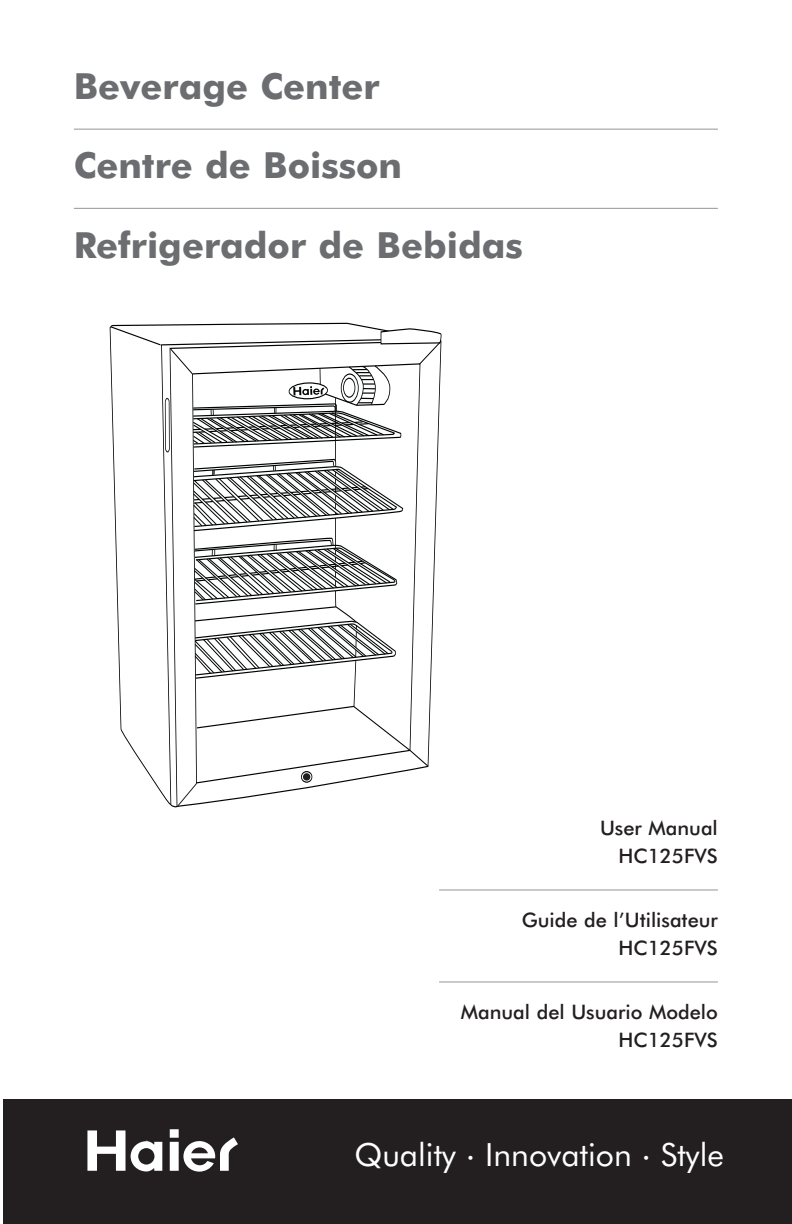
<style>
.page{position:relative;width:792px;height:1224px;background:#fff}
.page>*{position:absolute;margin:0;border:0;box-sizing:border-box;transform-origin:0 0}
.t1{font:700 36px "Futura BT";color:#6c6d70}
.t2{font:32px "Futura BT";color:#fff}
.t3{font:500 20px/28px "Futura BT";color:#231f20;text-align:right}
.s1{font-size:14px}
</style>
<div class="page">
<svg style="left:110px;top:323px;width:260px;height:484px"></svg>
<svg style="left:177px;top:766px;width:252px;height:41px"></svg>
<svg style="left:177px;top:783px;width:20px;height:24px"></svg>
<div style="left:301px;top:772px;width:11px;height:10px;border:1px solid #020404;border-radius:50%"></div>
<div style="left:303px;top:773px;width:7px;height:8px;background:#231f20;border-radius:50%"></div>
<svg style="left:111px;top:327px;width:331px;height:439px"></svg>
<hr style="left:439px;top:890px;width:279px;height:1px;background:#939598">
<hr style="left:439px;top:982px;width:279px;height:1px;background:#939598">
<div style="left:3px;top:1099px;width:789px;height:125px;background:#231f20"></div>
<hr style="left:74px;top:129px;width:644px;height:1px;background:#939598">
<hr style="left:74px;top:208px;width:644px;height:1px;background:#939598">
<svg style="left:87px;top:1130px;width:75px;height:41px"></svg>
<svg style="left:170px;top:1129px;width:68px;height:43px"></svg>
<h1 class="t1" style="left:74px;top:72px;width:307px">Beverage Center</h1>
<h1 class="t1" style="left:74px;top:151px;width:330px">Centre de Boisson</h1>
<h1 class="t1" style="left:74px;top:230px;width:451px">Refrigerador de Bebidas</h1>
<p class="t3" style="left:600px;top:816px;width:119px">User Manual<br>HC125FVS</p>
<p class="t3" style="left:522px;top:908px;width:198px">Guide de l’Utilisateur<br>HC125FVS</p>
<p class="t3" style="left:461px;top:1000px;width:259px">Manual del Usuario Modelo<br>HC125FVS</p>
<h2 class="t2" style="left:355px;top:1142px;width:371px">Quality <span class="s1">•</span> Innovation <span class="s1">•</span> Style</h2>
</div>
